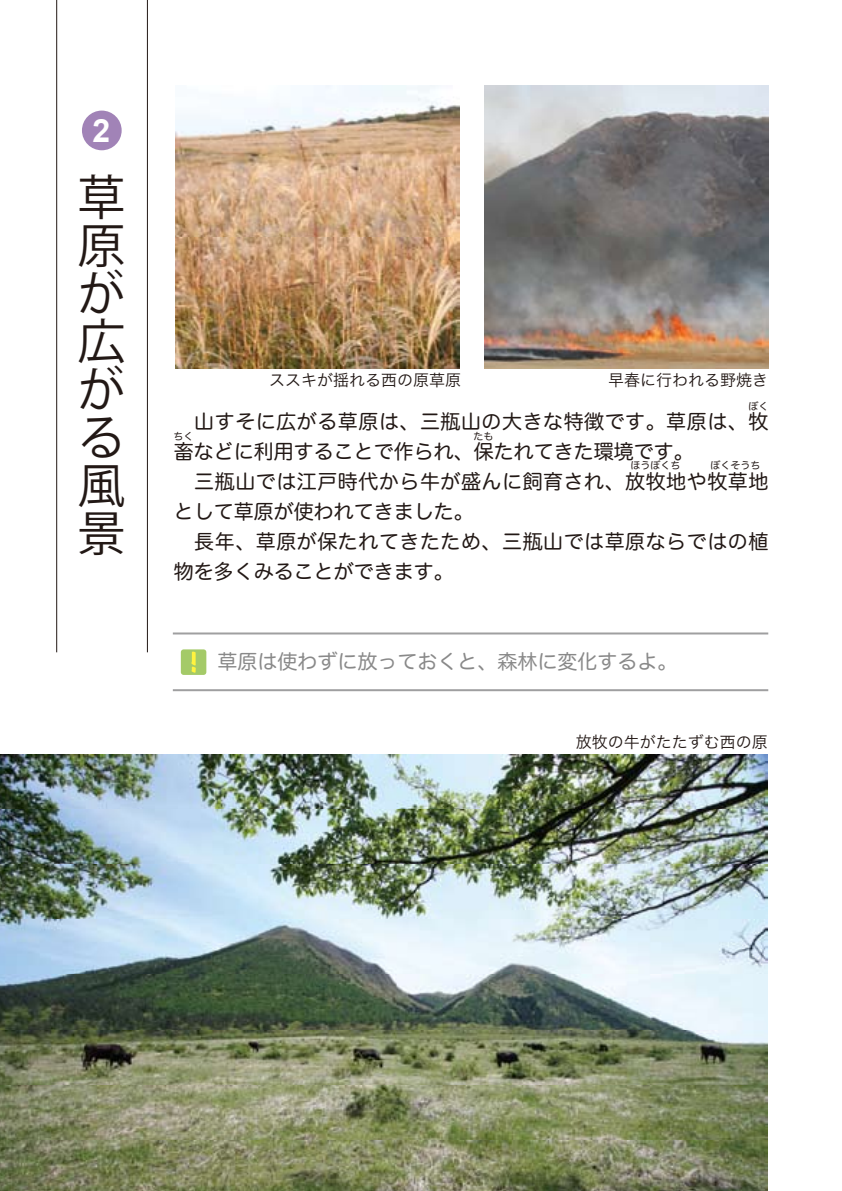
<style>
.page{position:relative;width:842px;height:1191px;background:#fff}
.page>*{position:absolute;margin:0;border:0;box-sizing:border-box;transform-origin:0 0}
.t1{font:48px/48px "Koz Go Pro";color:#221815;text-align:justify}
.t2{font:700 32px "Arial";color:#fff}
.t3{font:20px/30px "Hira Maru Pro W4";letter-spacing:.025em;color:#221815}
.t4{font:20px "Hira Maru Pro W4";color:#898989}
.t5{font:16px "Hira Kaku Pro W3";color:#221815}
.t6{font:10px "Hira Maru Pro W4";color:#221815}
</style>
<div class="page">
<hr style="left:147px;top:0;width:1px;height:652px;background:#221815">
<hr style="left:56px;top:0;width:1px;height:652px;background:#221815">
<div style="left:82px;top:111px;width:40px;height:39px;background:#a183b7;border-radius:50%"></div>
<div style="left:181px;top:649px;width:25px;height:26px;background:#a4ca68;border-radius:3px"></div>
<svg style="left:191px;top:651px;width:5px;height:22px"></svg>
<hr style="left:173px;top:632px;width:595px;height:2px;background:#9f9fa0">
<hr style="left:173px;top:689px;width:595px;height:2px;background:#9f9fa0">
<img style="left:0;top:754px;width:768px;height:437px">
<img style="left:485px;top:85px;width:283px;height:284px">
<img style="left:176px;top:85px;width:283px;height:284px">
<h2 class="t2" style="left:93px;top:113px;width:19px">2</h2>
<h1 class="t1" style="left:77px;top:175px;width:48px">草原が広がる風景</h1>
<p class="t5" style="left:269px;top:366px;width:193px">ススキが揺れる西の原草原</p>
<p class="t5" style="left:608px;top:366px;width:162px">早春に行われる野焼き</p>
<p class="t6" style="left:748px;top:397px;width:21px">ぼく</p>
<p class="t3" style="left:174px;top:405px;width:596px">　山すそに広がる草原は、三瓶山の大きな特徴です。草原は、牧畜などに利用することで作られ、保たれてきた環境です。<br>　三瓶山では江戸時代から牛が盛んに飼育され、放牧地や牧草地として草原が使われてきました。<br>　長年、草原が保たれてきたため、三瓶山では草原ならではの植物を多くみることができます。</p>
<p class="t6" style="left:473px;top:428px;width:21px">たも</p>
<p class="t6" style="left:173px;top:428px;width:21px">ちく</p>
<p class="t6" style="left:630px;top:457px;width:51px">ほうぼくち</p>
<p class="t6" style="left:710px;top:457px;width:51px">ぼくそうち</p>
<p class="t4" style="left:217px;top:644px;width:461px">草原は使わずに放っておくと、森林に変化するよ。</p>
<p class="t5" style="left:576px;top:727px;width:193px">放牧の牛がたたずむ西の原</p>
</div>
